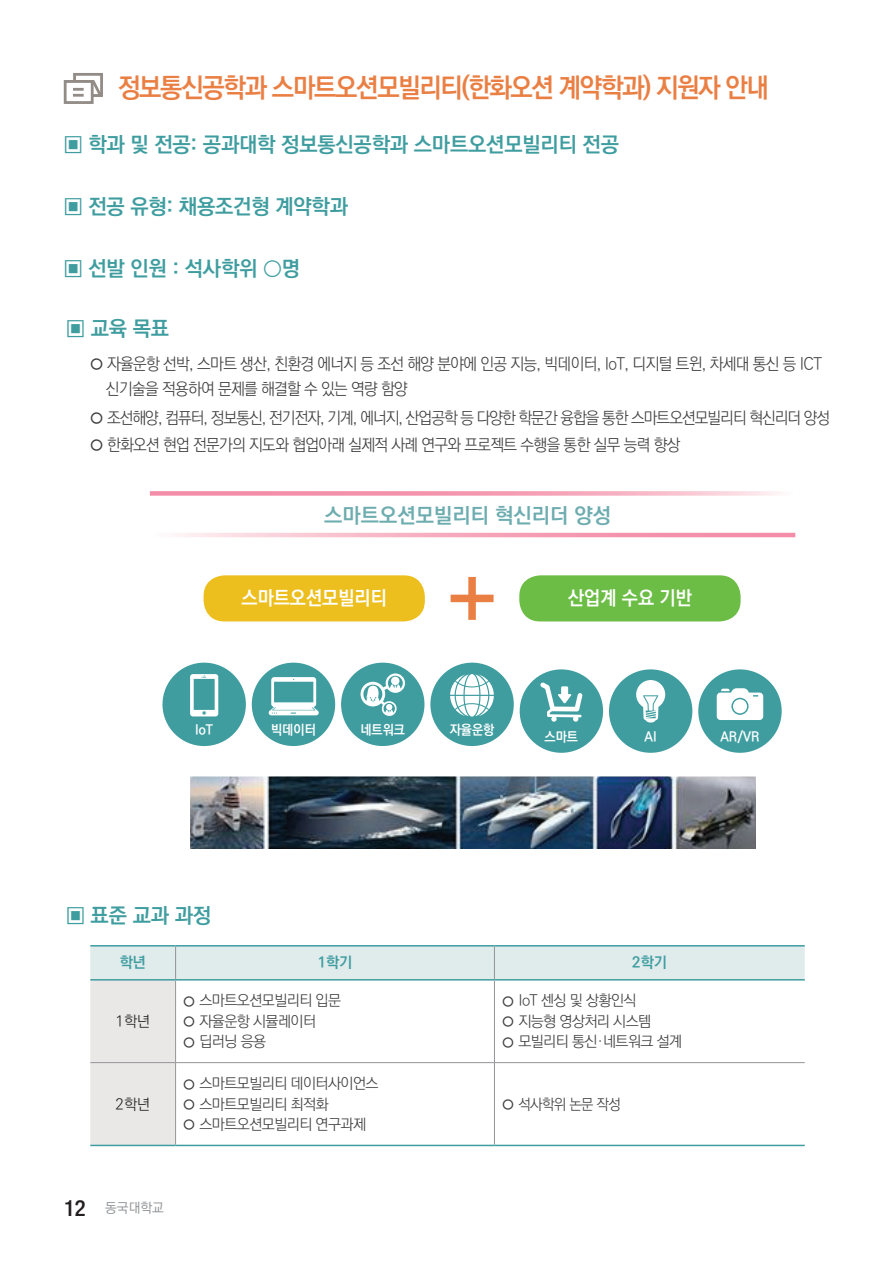
<style>
.page{position:relative;width:893px;height:1263px;background:#fff}
.page>*{position:absolute;margin:0;border:0;box-sizing:border-box;transform-origin:0 0}
.t1{font:700 27px "Ko Pub Dotum";letter-spacing:-.05em;color:#ea7f44;scale:.95 1}
.t2{font:700 21px "Ko Pub Dotum";letter-spacing:-.01em;color:#3f9da0}
.t3{font:700 21px "Ko Pub Dotum";color:#6dacaf}
.t4{font:700 19.5px "Ko Pub Dotum";color:#fff;scale:.95 1}
.t5{font:300 16.5px/24.9px "Ko Pub Dotum";letter-spacing:-.04em;color:#3e3e3f;scale:.95 1}
.t6{font:300 16.5px "Ko Pub Dotum";letter-spacing:-.06em;color:#3e3e3f;scale:.95 1}
.t7{font:300 15px "Ko Pub Dotum";letter-spacing:-.04em;color:#3e3e3f}
.t8{font:300 15px "Ko Pub Dotum";letter-spacing:-.04em;color:#3e3e3f;scale:.95 1}
.t9{font:700 15px "Ko Pub Dotum";color:#3f9da0}
.t10{font:300 15px "Ko Pub Dotum";color:#231f20}
.t11{font:700 13.5px "Ko Pub Dotum";color:#fff;scale:.95 1}
.t12{font:500 13.5px "Ko Pub Dotum";color:#939598}
.s1{font-family:"Yoon Myungjo M";font-weight:400}
.s2{font-family:"Helvetica Neue";font-stretch:condensed;font-size:22.5px;color:#231f20}
</style>
<div class="page">
<div style="left:73px;top:73px;width:30px;height:24px;background:#fff;border:3px solid #928b86"></div>
<div style="left:64px;top:80px;width:30px;height:24px;background:#fff;border:3px solid #928b86"></div>
<svg style="left:63px;top:78px;width:40px;height:20px"></svg>
<svg style="left:90px;top:946px;width:715px;height:199px"></svg>
<hr style="left:175px;top:946px;width:1px;height:33px;background:#939598">
<hr style="left:494px;top:946px;width:1px;height:33px;background:#939598">
<hr style="left:175px;top:980px;width:1px;height:82px;background:#939598">
<hr style="left:494px;top:980px;width:1px;height:82px;background:#939598">
<hr style="left:90px;top:1062px;width:86px;height:1px;background:#939598">
<hr style="left:176px;top:1062px;width:318px;height:1px;background:#939598">
<hr style="left:175px;top:1063px;width:1px;height:82px;background:#939598">
<hr style="left:494px;top:1062px;width:311px;height:1px;background:#939598">
<hr style="left:494px;top:1063px;width:1px;height:82px;background:#939598">
<hr style="left:90px;top:945px;width:86px;height:1px;background:#3f9da0">
<hr style="left:176px;top:945px;width:318px;height:1px;background:#3f9da0">
<hr style="left:494px;top:945px;width:311px;height:1px;background:#3f9da0">
<hr style="left:90px;top:979px;width:86px;height:1px;background:#3f9da0">
<hr style="left:176px;top:979px;width:318px;height:1px;background:#3f9da0">
<hr style="left:494px;top:979px;width:311px;height:1px;background:#3f9da0">
<hr style="left:90px;top:1145px;width:86px;height:1px;background:#3f9da0">
<hr style="left:176px;top:1145px;width:318px;height:1px;background:#3f9da0">
<hr style="left:494px;top:1145px;width:311px;height:1px;background:#3f9da0">
<svg style="left:176px;top:533px;width:619px;height:4px;background:#f6adbf"></svg>
<svg style="left:150px;top:491px;width:628px;height:5px;background:#f6acbf"></svg>
<div style="left:204px;top:575px;width:221px;height:46px;background:#edbf1e;border-radius:21px"></div>
<div style="left:519px;top:575px;width:222px;height:46px;background:#6cbd45;border-radius:21px"></div>
<div style="left:468px;top:577px;width:8px;height:43px;background:#ea7f44"></div>
<div style="left:451px;top:595px;width:43px;height:7px;background:#ea7f44"></div>
<div style="left:162px;top:663px;width:84px;height:83px;background:#3f9da0;border-radius:50%"></div>
<svg style="left:190px;top:674px;width:28px;height:42px"></svg>
<div style="left:252px;top:663px;width:83px;height:83px;background:#3f9da0;border-radius:50%"></div>
<svg style="left:269px;top:677px;width:50px;height:38px"></svg>
<div style="left:341px;top:663px;width:83px;height:83px;background:#3f9da0;border-radius:50%"></div>
<svg style="left:361px;top:673px;width:44px;height:43px"></svg>
<div style="left:609px;top:669px;width:83px;height:84px;background:#3f9da0;border-radius:50%"></div>
<svg style="left:636px;top:680px;width:29px;height:42px"></svg>
<div style="left:430px;top:663px;width:84px;height:83px;background:#3f9da0;border-radius:50%"></div>
<svg style="left:450px;top:674px;width:44px;height:43px"></svg>
<div style="left:698px;top:669px;width:84px;height:84px;background:#3f9da0;border-radius:50%"></div>
<svg style="left:717px;top:688px;width:46px;height:32px"></svg>
<div style="left:520px;top:669px;width:83px;height:84px;background:#3f9da0;border-radius:50%"></div>
<svg style="left:540px;top:682px;width:43px;height:40px"></svg>
<img style="left:190px;top:777px;width:565px;height:72px">
<h1 class="t1" style="left:118px;top:74px;width:686px">정보통신공학과 스마트오션모빌리티(한화오션 계약학과) 지원자 안내</h1>
<p class="t2" style="left:64px;top:133px;width:557px">▣ 학과 및 전공: 공과대학 정보통신공학과 스마트오션모빌리티 전공</p>
<p class="t2" style="left:64px;top:195px;width:286px">▣ 전공 유형: 채용조건형 계약학과</p>
<p class="t2" style="left:64px;top:257px;width:238px">▣ 선발 인원 : 석사학위 ○명</p>
<p class="t2" style="left:66px;top:318px;width:105px">▣ 교육 목표</p>
<p class="t5" style="left:106px;top:352px;width:755px;text-indent:-16px"><span class="s1">○</span> 자율운항 선박, 스마트 생산, 친환경 에너지 등 조선 해양 분야에 인공 지능, 빅데이터, IoT, 디지털 트윈, 차세대 통신 등 ICT 신기술을 적용하여 문제를 해결할 수 있는 역량 함양</p>
<p class="t6" style="left:90px;top:409px;width:780px"><span class="s1">○</span> 조선해양, 컴퓨터, 정보통신, 전기전자, 기계, 에너지, 산업공학 등 다양한 학문간 융합을 통한 스마트오션모빌리티 혁신리더 양성</p>
<p class="t5" style="left:90px;top:433px;width:623px"><span class="s1">○</span> 한화오션 현업 전문가의 지도와 협업아래 실제적 사례 연구와 프로젝트 수행을 통한 실무 능력 향상</p>
<p class="t3" style="left:324px;top:505px;width:288px">스마트오션모빌리티 혁신리더 양성</p>
<p class="t4" style="left:242px;top:588px;width:155px">스마트오션모빌리티</p>
<p class="t4" style="left:568px;top:588px;width:132px">산업계 수요 기반</p>
<p class="t11" style="left:195px;top:723px;width:20px">IoT</p>
<p class="t11" style="left:271px;top:723px;width:49px">빅데이터</p>
<p class="t11" style="left:360px;top:723px;width:49px">네트워크</p>
<p class="t11" style="left:450px;top:723px;width:49px">자율운항</p>
<p class="t11" style="left:545px;top:730px;width:37px">스마트</p>
<p class="t11" style="left:720px;top:730px;width:43px">AR/VR</p>
<p class="t11" style="left:645px;top:730px;width:14px">AI</p>
<p class="t2" style="left:66px;top:904px;width:147px">▣ 표준 교과 과정</p>
<p class="t9" style="left:120px;top:955px;width:28px">학년</p>
<p class="t9" style="left:318px;top:955px;width:36px">1학기</p>
<p class="t9" style="left:632px;top:955px;width:36px">2학기</p>
<p class="t10" style="left:116px;top:1014px;width:36px">1학년</p>
<p class="t10" style="left:116px;top:1096px;width:36px">2학년</p>
<p class="t7" style="left:183px;top:993px;width:159px"><span class="s1">○</span> 스마트오션모빌리티 입문</p>
<p class="t7" style="left:183px;top:1014px;width:134px"><span class="s1">○</span> 자율운항 시뮬레이터</p>
<p class="t7" style="left:183px;top:1034px;width:84px"><span class="s1">○</span> 딥러닝 응용</p>
<p class="t7" style="left:183px;top:1076px;width:197px"><span class="s1">○</span> 스마트모빌리티 데이터사이언스</p>
<p class="t7" style="left:183px;top:1096px;width:147px"><span class="s1">○</span> 스마트모빌리티 최적화</p>
<p class="t7" style="left:183px;top:1117px;width:184px"><span class="s1">○</span> 스마트오션모빌리티 연구과제</p>
<p class="t12" style="left:64px;top:1201px;width:102px"><span class="s2">12</span> 동국대학교</p>
<p class="t7" style="left:502px;top:993px;width:136px"><span class="s1">○</span> IoT 센싱 및 상황인식</p>
<p class="t7" style="left:502px;top:1014px;width:151px"><span class="s1">○</span> 지능형 영상처리 시스템</p>
<p class="t7" style="left:502px;top:1034px;width:182px"><span class="s1">○</span> 모빌리티 통신·네트워크 설계</p>
<p class="t8" style="left:502px;top:1096px;width:127px"><span class="s1">○</span> 석사학위 논문 작성</p>
</div>
